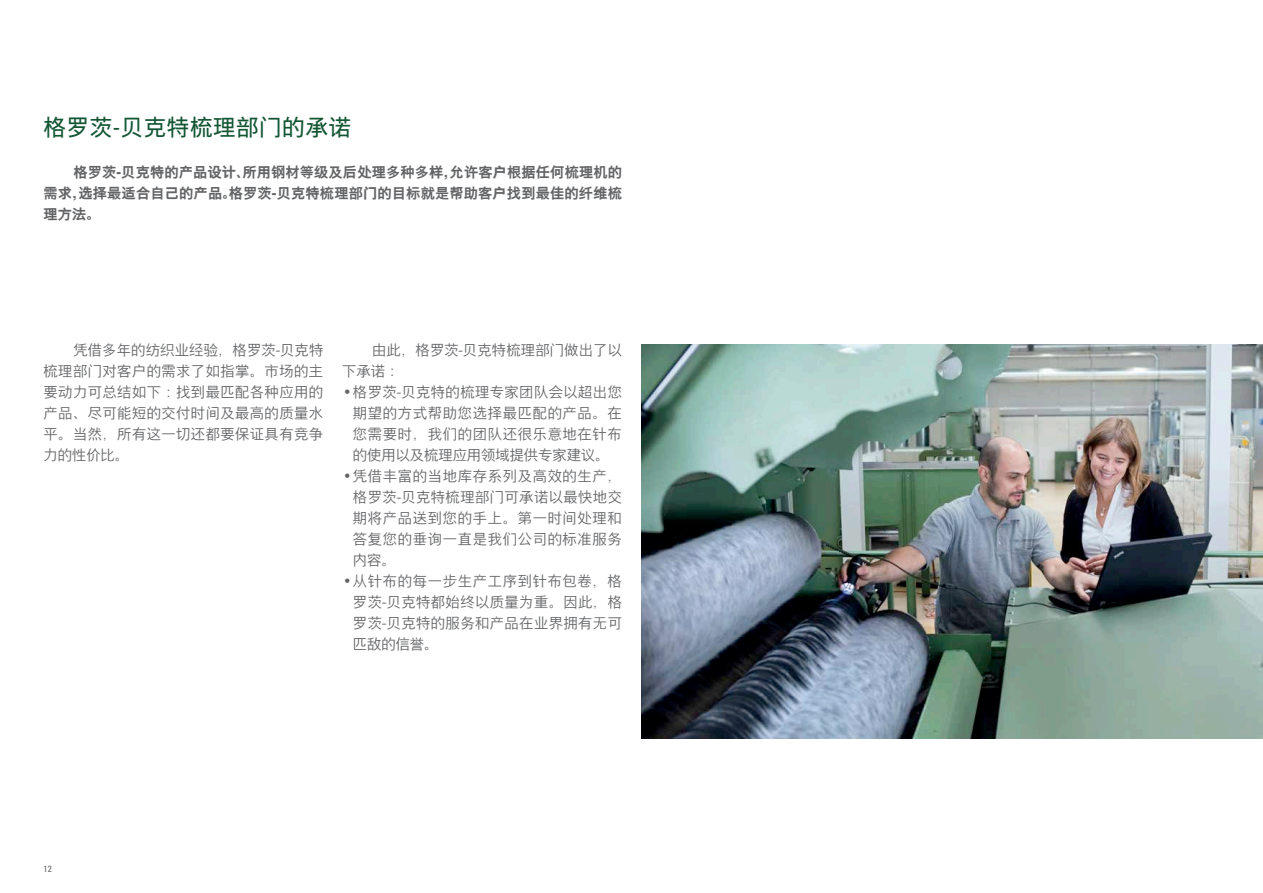
<style>
.page{position:relative;width:1263px;height:893px;background:#fff}
.page>*{position:absolute;margin:0;border:0;box-sizing:border-box;transform-origin:0 0}
.t1{font:22.5px "Nimbus Sans Global";letter-spacing:.025em;color:#125634}
.t2{font:300 14.25px/21px "Nimbus Sans Global";letter-spacing:.035em;color:#636466;text-align:justify}
.t3{font:700 14.25px/21px "Nimbus Sans Global";letter-spacing:.01em;color:#636466;text-align:justify}
.t4{font:300 14.25px/21px "Nimbus Sans Global";letter-spacing:.015em;color:#636466}
.t5{font:condensed 9px "Univers Com 57";color:#636466}
</style>
<div class="page">
<img style="left:641px;top:345px;width:622px;height:393px">
<h1 class="t1" style="left:44px;top:114px;width:309px">格罗茨-贝克特梳理部门的承诺</h1>
<p class="t3" style="left:44px;top:161px;width:580px;text-indent:30px">格罗茨-贝克特的产品设计、所用钢材等级及后处理多种多样，允许客户根据任何梳理机的需求，选择最适合自己的产品。格罗茨-贝克特梳理部门的目标就是帮助客户找到最佳的纤维梳理方法。</p>
<p class="t2" style="left:44px;top:340px;width:281px;text-indent:30px">凭借多年的纺织业经验，格罗茨-贝克特梳理部门对客户的需求了如指掌。市场的主要动力可总结如下：找到最匹配各种应用的产品、尽可能短的交付时间及最高的质量水平。当然，所有这一切还都要保证具有竞争力的性价比。</p>
<p class="t4" style="left:342px;top:340px;width:281px;text-indent:30px">由此，格罗茨-贝克特梳理部门做出了以下承诺：</p>
<p class="t2" style="left:353px;top:382px;width:270px;text-indent:-11px">•格罗茨-贝克特的梳理专家团队会以超出您期望的方式帮助您选择最匹配的产品。在您需要时，我们的团队还很乐意地在针布的使用以及梳理应用领域提供专家建议。</p>
<p class="t2" style="left:353px;top:466px;width:270px;text-indent:-11px">•凭借丰富的当地库存系列及高效的生产，格罗茨-贝克特梳理部门可承诺以最快地交期将产品送到您的手上。第一时间处理和答复您的垂询一直是我们公司的标准服务内容。</p>
<p class="t2" style="left:353px;top:571px;width:270px;text-indent:-11px">•从针布的每一步生产工序到针布包卷，格罗茨-贝克特都始终以质量为重。因此，格罗茨-贝克特的服务和产品在业界拥有无可匹敌的信誉。</p>
<p class="t5" style="left:44px;top:863px;width:10px">12</p>
</div>
